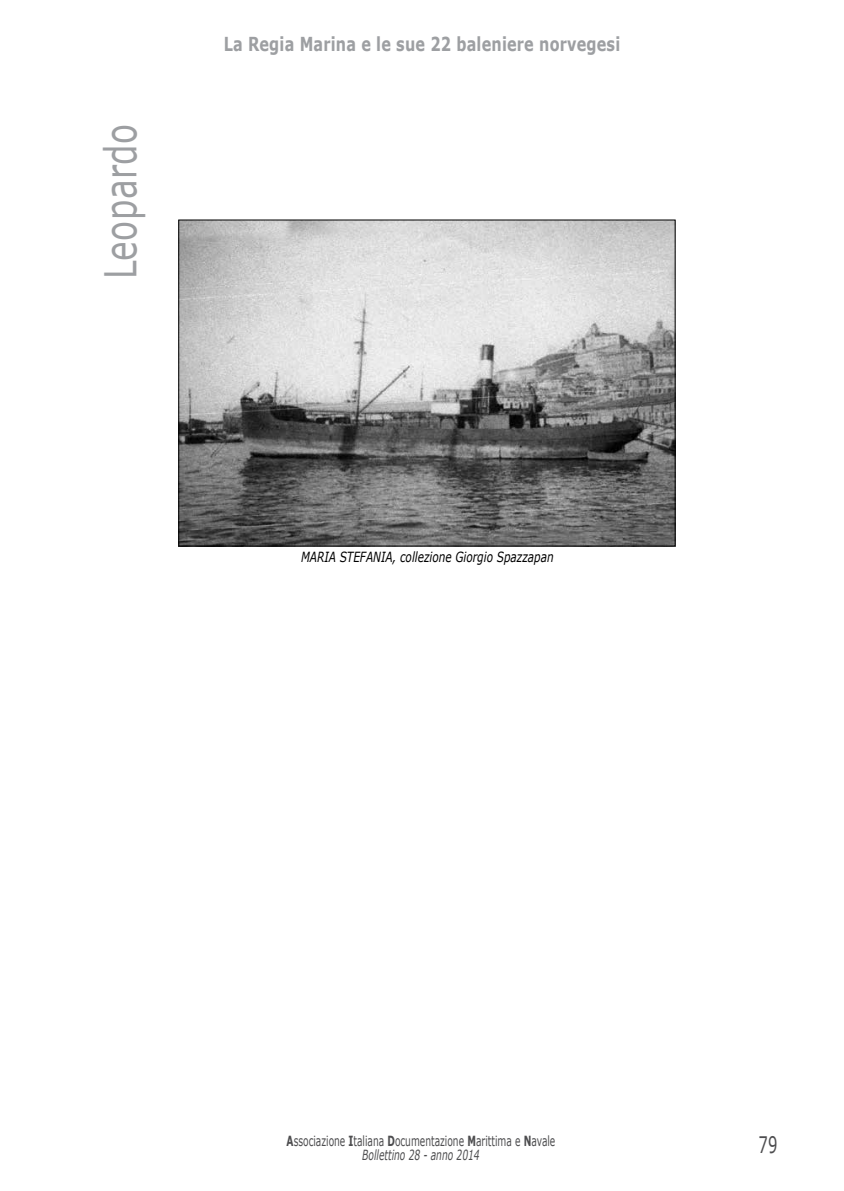
<style>
.page{position:relative;width:844px;height:1191px;background:#fff}
.page>*{position:absolute;margin:0;border:0;box-sizing:border-box;transform-origin:0 0}
.t1{font:43.75px "Verdana";letter-spacing:.015em;color:#9d9fa2;scale:.75 1}
.t2{font:22.75px "Verdana";color:#4d4d4f;scale:.65 1}
.t3{font:700 19.25px "Verdana";letter-spacing:.015em;color:#9d9fa2;scale:.75 1}
.t4{font:14px/14px "Verdana";color:#4d4d4f;text-align:center;scale:.65 1}
.t5{font:italic 14px "Verdana";color:#000;scale:.75 1}
.s1{font-weight:700}
.s2{font-style:italic}
</style>
<div class="page">
<img style="left:180px;top:222px;width:493px;height:322px">
<div style="left:178px;top:220px;width:497px;height:326px;border:1px solid #000"></div>
<h1 class="t1" style="left:92px;top:279px;width:209px;rotate:-90deg">Leopardo</h1>
<h3 class="t3" style="left:223px;top:32px;width:530px">La Regia Marina e le sue 22 baleniere norvegesi</h3>
<p class="t5" style="left:301px;top:548px;width:338px">MARIA STEFANIA, collezione Giorgio Spazzapan</p>
<p class="t4" style="left:286px;top:1133px;width:415px"><span class="s1">A</span>ssociazione <span class="s1">I</span>taliana <span class="s1">D</span>ocumentazione <span class="s1">M</span>arittima e <span class="s1">N</span>avale<br><span class="s2">Bollettino 28 - anno 2014</span></p>
<h2 class="t2" style="left:758px;top:1130px;width:30px">79</h2>
</div>
